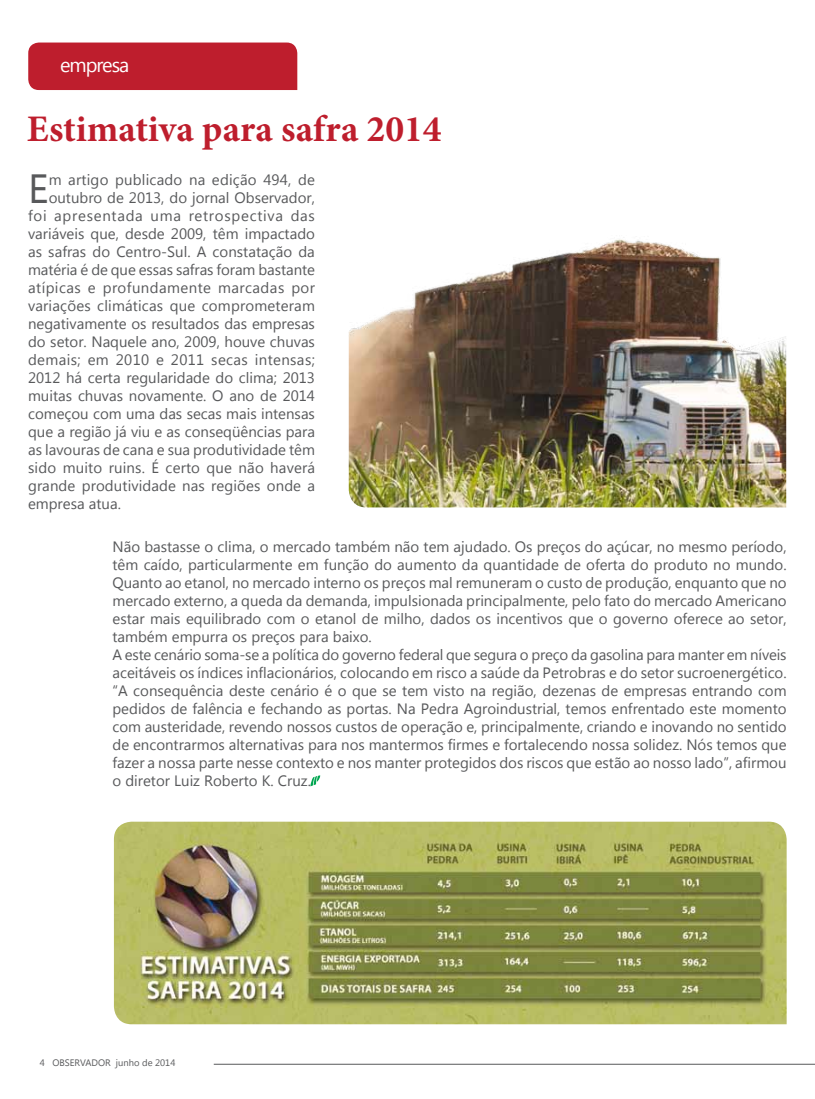
<style>
.page{position:relative;width:815px;height:1099px;background:#fff}
.page>*{position:absolute;margin:0;border:0;box-sizing:border-box;transform-origin:0 0}
.t1{font:40.75px "Segoe UI";color:#58595b}
.t2{font:700 37.5px "Minion Pro";color:#be1e2d}
.t3{font:20px "Segoe UI";letter-spacing:-.05em;color:#fff}
.t4{font:15px/18px "Segoe UI";color:#58595b}
.t5{font:15px "Segoe UI";letter-spacing:.05em;color:#58595b}
.t6{font:15px "Segoe UI";letter-spacing:.03em;color:#58595b}
.t7{font:15px "Segoe UI";letter-spacing:.025em;color:#58595b}
.t8{font:9.38px "Segoe UI";color:#58595b}
</style>
<div class="page">
<hr style="left:214px;top:1063px;width:601px;height:1px;background:#58595b">
<img style="left:349px;top:239px;width:437px;height:268px">
<div style="left:28px;top:43px;width:269px;height:47px;background:#be1e2d"></div>
<img style="left:114px;top:821px;width:673px;height:203px">
<svg style="left:310px;top:775px;width:10px;height:11px"></svg>
<h3 class="t3" style="left:60px;top:51px;width:71px">empresa</h3>
<h2 class="t2" style="left:27px;top:102px;width:416px">Estimativa para safra 2014</h2>
<h1 class="t1" style="left:28px;top:160px;width:22px">E</h1>
<p class="t4" style="left:49px;top:169px;width:268px">m artigo publicado na edição 494, de</p>
<p class="t4" style="left:49px;top:187px;width:268px">outubro de 2013, do jornal Observador,</p>
<p class="t5" style="left:28px;top:205px;width:288px">foi apresentada uma retrospectiva das</p>
<p class="t4" style="left:28px;top:223px;width:288px">variáveis que, desde 2009, têm impactado</p>
<p class="t4" style="left:28px;top:241px;width:288px">as safras do Centro-Sul. A constatação da</p>
<p class="t4" style="left:28px;top:259px;width:288px">matéria é de que essas safras foram bastante</p>
<p class="t6" style="left:28px;top:277px;width:289px">atípicas e profundamente marcadas por</p>
<p class="t4" style="left:28px;top:295px;width:288px">variações climáticas que comprometeram</p>
<p class="t4" style="left:28px;top:313px;width:288px">negativamente os resultados das empresas</p>
<p class="t4" style="left:28px;top:331px;width:288px">do setor. Naquele ano, 2009, houve chuvas</p>
<p class="t7" style="left:28px;top:349px;width:288px">demais; em 2010 e 2011 secas intensas;</p>
<p class="t4" style="left:28px;top:367px;width:288px">2012 há certa regularidade do clima; 2013</p>
<p class="t4" style="left:28px;top:385px;width:288px">muitas chuvas novamente. O ano de 2014</p>
<p class="t4" style="left:28px;top:403px;width:288px">começou com uma das secas mais intensas</p>
<p class="t4" style="left:28px;top:421px;width:288px">que a região já viu e as conseqüências para</p>
<p class="t4" style="left:28px;top:439px;width:288px">as lavouras de cana e sua produtividade têm</p>
<p class="t4" style="left:28px;top:457px;width:289px">sido muito ruins. É certo que não haverá</p>
<p class="t4" style="left:28px;top:475px;width:289px">grande produtividade nas regiões onde a</p>
<p class="t4" style="left:28px;top:493px;width:94px">empresa atua.</p>
<p class="t4" style="left:112px;top:537px;width:676px">Não bastasse o clima, o mercado também não tem ajudado. Os preços do açúcar, no mesmo período, têm caído, particularmente em função do aumento da quantidade de oferta do produto no mundo.<br>Quanto ao etanol, no mercado interno os preços mal remuneram o custo de produção, enquanto que no mercado externo, a queda da demanda, impulsionada principalmente, pelo fato do mercado Americano estar mais equilibrado com o etanol de milho, dados os incentivos que o governo oferece ao setor, também empurra os preços para baixo.<br>A este cenário soma-se a política do governo federal que segura o preço da gasolina para manter em níveis aceitáveis os índices inflacionários, colocando em risco a saúde da Petrobras e do setor sucroenergético. “A consequência deste cenário é o que se tem visto na região, dezenas de empresas entrando com pedidos de falência e fechando as portas. Na Pedra Agroindustrial, temos enfrentado este momento com austeridade, revendo nossos custos de operação e, principalmente, criando e inovando no sentido de encontrarmos alternativas para nos mantermos firmes e fortalecendo nossa solidez. Nós temos que fazer a nossa parte nesse contexto e nos manter protegidos dos riscos que estão ao nosso lado”, afirmou o diretor Luiz Roberto K. Cruz.</p>
<p class="t8" style="left:40px;top:1056px;width:137px">4 OBSERVADOR junho de 2014</p>
</div>
